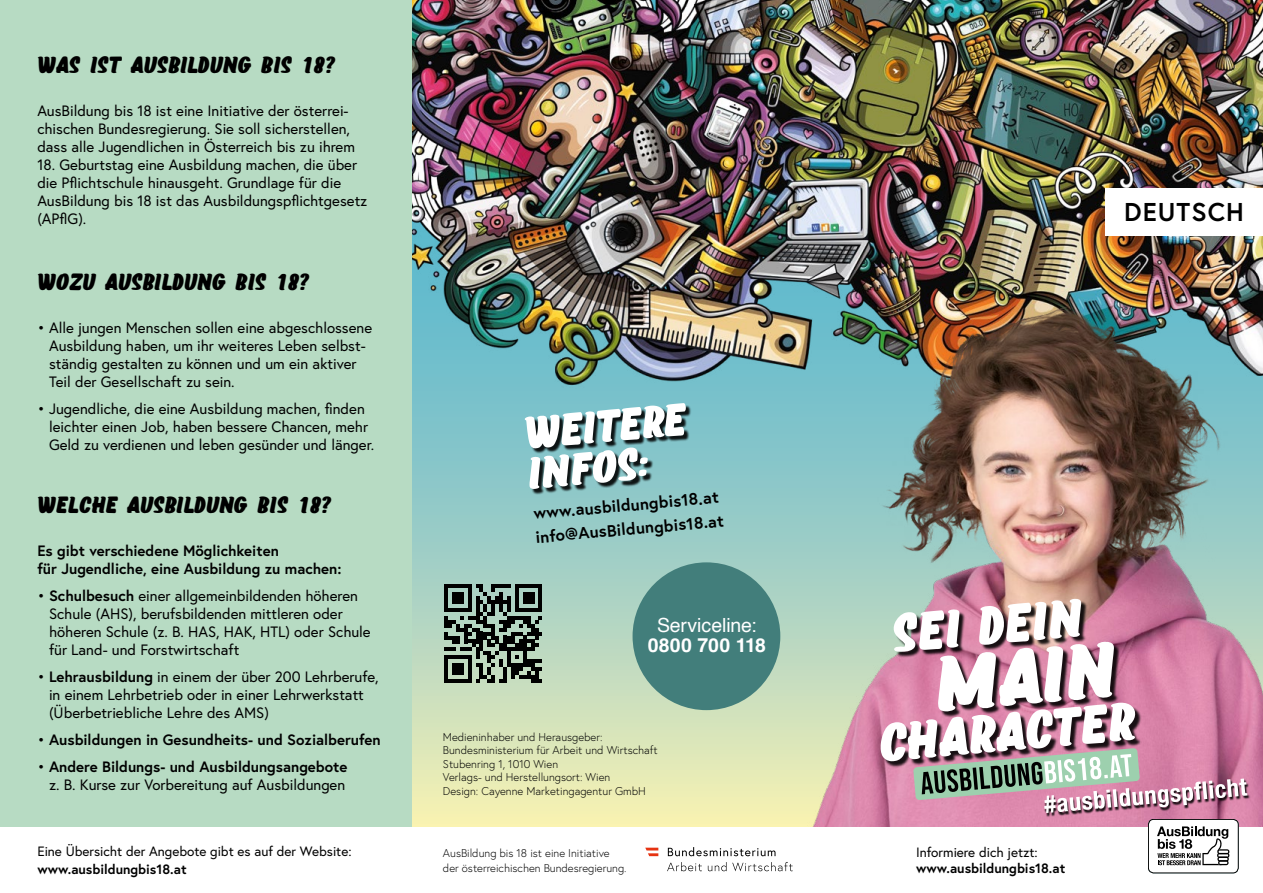
<style>
.page{position:relative;width:1263px;height:893px;background:#fff}
.page>*{position:absolute;margin:0;border:0;box-sizing:border-box;transform-origin:0 0}
.t1{font:46.5px "Marlrock";color:#fff}
.t2{font:700 25.8px "Europa";letter-spacing:.04em;color:#000}
.t3{font:24px "Marlrock";color:#000}
.t4{font:19.5px/20.1px "Helvetica";letter-spacing:-.005em;color:#fff;text-align:center}
.t5{font:700 16.5px "Europa";color:#000}
.t6{font:15px/18px "Europa";color:#000}
.t7{font:700 15px "Europa";color:#000}
.t8{font:13.5px/18px "Europa";color:#000}
.t9{font:700 13.5px "Europa";color:#000}
.t10{font:300 11.25px "Europa";color:#000}
.s1{font-weight:700}
.s2{font-weight:400}
</style>
<div class="page">
<div style="left:0;top:0;width:413px;height:839px;background:#b7dbc3"></div>
<svg style="left:412px;top:399px;width:355px;height:428px;background:#b8d8c0"></svg>
<img style="left:412px;top:0;width:851px;height:399px">
<img style="left:767px;top:269px;width:496px;height:558px">
<div style="left:0;top:827px;width:1263px;height:66px;background:#fff"></div>
<svg style="left:667px;top:862px;width:126px;height:9px"></svg>
<svg style="left:668px;top:847px;width:107px;height:9px"></svg>
<svg style="left:645px;top:848px;width:13px;height:8px"></svg>
<div style="left:632px;top:562px;width:148px;height:148px;background:#427e7b;border-radius:50%"></div>
<svg style="left:444px;top:584px;width:98px;height:99px;background:#55645a"></svg>
<div style="left:527px;top:406px;width:164px;height:89px;background:#000;opacity:.9"></div>
<div style="left:1148px;top:819px;width:90px;height:54px;background:#fff;border-radius:5px"></div>
<div style="left:1148px;top:819px;width:90px;height:54px;border:1px solid #000;border-radius:5px"></div>
<svg style="left:1157px;top:826px;width:72px;height:39px"></svg>
<img style="left:1043px;top:778px;width:208px;height:39px">
<svg style="left:880px;top:599px;width:367px;height:214px"></svg>
<div style="left:1105px;top:189px;width:158px;height:47px;background:#fff"></div>
<p class="t3" style="left:37px;top:49px;width:299px">WAS IST AUSBILDUNG BIS 18?</p>
<p class="t6" style="left:37px;top:102px;width:319px">AusBildung bis 18 ist eine Initiative der österrei&shy;chischen Bundesregierung. Sie soll sicherstellen, dass alle Jugendlichen in Österreich bis zu ihrem</p>
<p class="t6" style="left:37px;top:156px;width:331px">18. Geburtstag eine Ausbildung machen, die über die Pflichtschule hinausgeht. Grundlage für die AusBildung bis 18 ist das Ausbildungspflichtgesetz (APflG).</p>
<p class="t3" style="left:37px;top:266px;width:273px">WOZU AUSBILDUNG BIS 18?</p>
<p class="t6" style="left:49px;top:319px;width:325px;text-indent:-12px">• Alle jungen Menschen sollen eine abgeschlossene Ausbildung haben, um ihr weiteres Leben selbst&shy;ständig gestalten zu können und um ein aktiver Teil der Gesellschaft zu sein.</p>
<p class="t6" style="left:49px;top:400px;width:327px;text-indent:-12px">• Jugendliche, die eine Ausbildung machen, finden leichter einen Job, haben bessere Chancen, mehr<br>Geld zu verdienen und leben gesünder und länger.</p>
<p class="t3" style="left:37px;top:489px;width:295px">WELCHE AUSBILDUNG BIS 18?</p>
<p class="t7" style="left:37px;top:541px;width:243px">Es gibt verschiedene Möglichkeiten</p>
<p class="t7" style="left:37px;top:559px;width:306px">für Jugendliche, eine Ausbildung zu machen:</p>
<p class="t6" style="left:49px;top:587px;width:323px;text-indent:-12px">• <span class="s1">Schulbesuch</span> einer allgemeinbildenden höheren Schule (AHS), berufsbildenden mittleren oder höheren Schule (z. B. HAS, HAK, HTL) oder Schule für Land- und Forstwirtschaft</p>
<p class="t6" style="left:49px;top:668px;width:331px;text-indent:-12px">• <span class="s1">Lehrausbildung</span> in einem der über 200 Lehrberufe, in einem Lehrbetrieb oder in einer Lehrwerkstatt (Überbetriebliche Lehre des AMS)</p>
<p class="t7" style="left:37px;top:730px;width:345px"><span class="s2">•</span> Ausbildungen in Gesundheits- und Sozialberufen</p>
<p class="t6" style="left:37px;top:758px;width:312px;text-align:right">• <span class="s1">Andere Bildungs- und Ausbildungsangebote </span>z. B. Kurse zur Vorbereitung auf Ausbildungen</p>
<p class="t8" style="left:37px;top:842px;width:316px">Eine Übersicht der Angebote gibt es auf der Website: <span class="s1">www.ausbildungbis18.at</span></p>
<p class="t1" style="left:522px;top:402px;width:164px;rotate:-5deg">WEITERE</p>
<p class="t1" style="left:525px;top:442px;width:122px;rotate:-5deg">INFOS:</p>
<p class="t5" style="left:532px;top:502px;width:187px;rotate:-5deg">www.ausbildungbis18.at</p>
<p class="t5" style="left:535px;top:526px;width:190px;rotate:-5deg">info@AusBildungbis18.at</p>
<p class="t4" style="left:648px;top:616px;width:120px">Serviceline:<br><span class="s1">0800 700 118</span></p>
<p class="t10" style="left:443px;top:730px;width:161px">Medieninhaber und Herausgeber:</p>
<p class="t10" style="left:443px;top:743px;width:216px">Bundesministerium für Arbeit und Wirtschaft</p>
<p class="t10" style="left:443px;top:757px;width:117px">Stubenring 1, 1010 Wien</p>
<p class="t10" style="left:443px;top:770px;width:169px">Verlags- und Herstellungsort: Wien</p>
<p class="t10" style="left:443px;top:784px;width:204px">Design: Cayenne Marketingagentur GmbH</p>
<p class="t10" style="left:443px;top:845px;width:168px">AusBildung bis 18 ist eine Initiative</p>
<p class="t10" style="left:443px;top:860px;width:185px">der österreichischen Bundesregierung.</p>
<p class="t2" style="left:1124px;top:195px;width:121px">DEUTSCH</p>
<p class="t8" style="left:916px;top:843px;width:123px">Informiere dich jetzt:</p>
<p class="t9" style="left:916px;top:859px;width:151px">www.ausbildungbis18.at</p>
</div>
